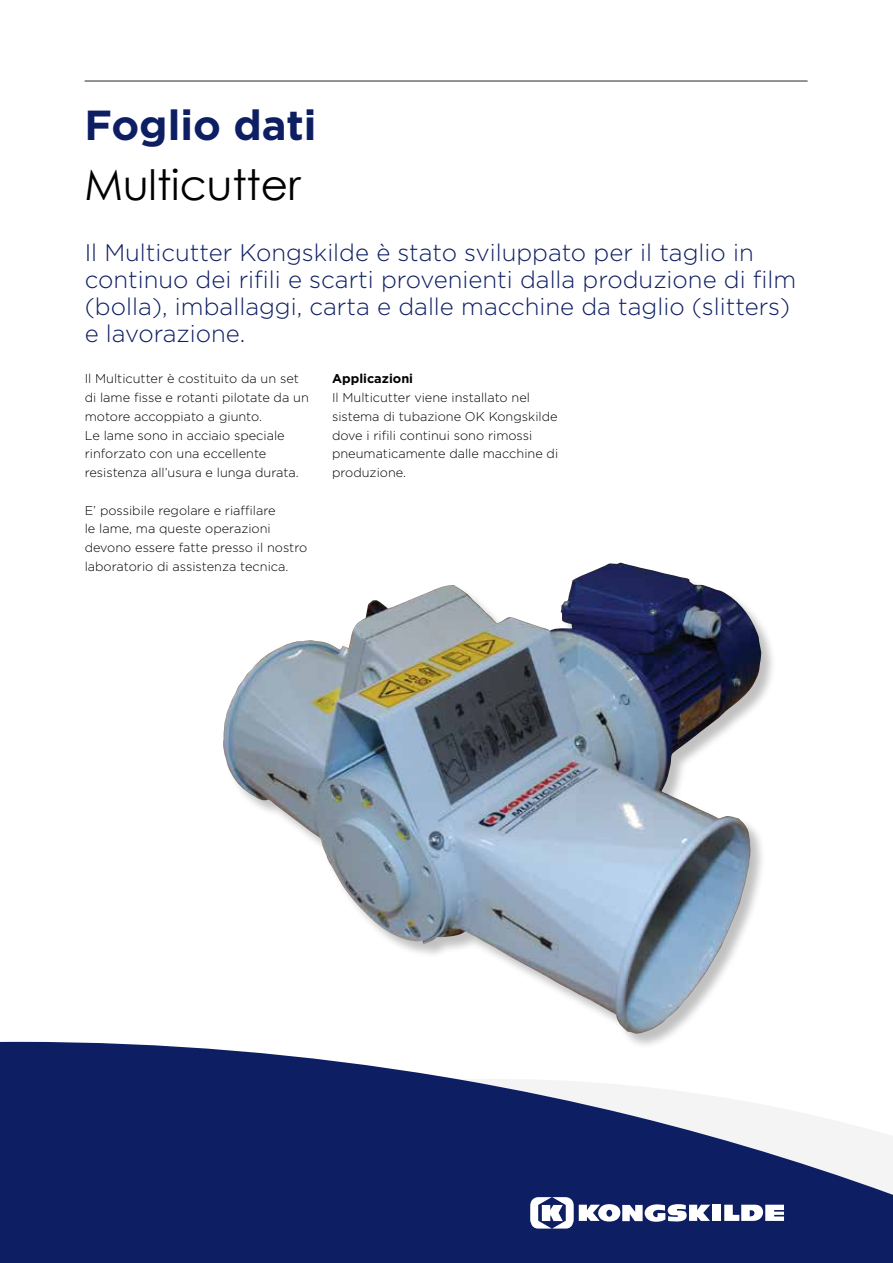
<style>
.page{position:relative;width:893px;height:1263px;background:#fff}
.page>*{position:absolute;margin:0;border:0;box-sizing:border-box;transform-origin:0 0}
.t1{font:42px "Century Gothic";color:#000}
.t2{font:700 42px "Gotham";color:#0e1e63}
.t3{font:300 24px/27px "Gotham";color:#0e1e63}
.t4{font:300 12.75px/18.8px "Gotham";color:#000}
.t5{font:700 12.75px "Gotham";color:#000}
</style>
<div class="page">
<svg style="left:0;top:1042px;width:893px;height:221px;fill:#0e1e63"></svg>
<div style="left:712px;top:1205px;width:9px;height:16px;background:#fff"></div>
<svg style="left:724px;top:1205px;width:60px;height:16px"></svg>
<svg style="left:530px;top:1197px;width:180px;height:31px"></svg>
<hr style="left:85px;top:81px;width:723px;height:1px;background:#292829">
<div style="left:224px;top:563px;width:553px;height:487px;background:#000;opacity:.25"></div>
<img style="left:223px;top:563px;width:504px;height:471px">
<h1 class="t2" style="left:85px;top:97px;width:234px">Foglio dati</h1>
<h1 class="t1" style="left:85px;top:155px;width:218px">Multicutter</h1>
<h2 class="t3" style="left:85px;top:238px;width:713px">Il Multicutter Kongskilde è stato sviluppato per il taglio in continuo dei rifili e scarti provenienti dalla produzione di film (bolla), imballaggi, carta e dalle macchine da taglio (slitters) e lavorazione.</h2>
<p class="t4" style="left:85px;top:369px;width:226px">Il Multicutter è costituito da un set di lame fisse e rotanti pilotate da un motore accoppiato a giunto.<br>Le lame sono in acciaio speciale rinforzato con una eccellente resistenza all’usura e lunga durata.</p>
<p class="t4" style="left:85px;top:500px;width:224px">E’ possibile regolare e riaffilare<br>le lame, ma queste operazioni devono essere fatte presso il nostro laboratorio di assistenza tecnica.</p>
<p class="t5" style="left:332px;top:370px;width:83px">Applicazioni</p>
<p class="t4" style="left:332px;top:388px;width:228px">Il Multicutter viene installato nel sistema di tubazione OK Kongskilde dove i rifili continui sono rimossi pneumaticamente dalle macchine di produzione.</p>
</div>
